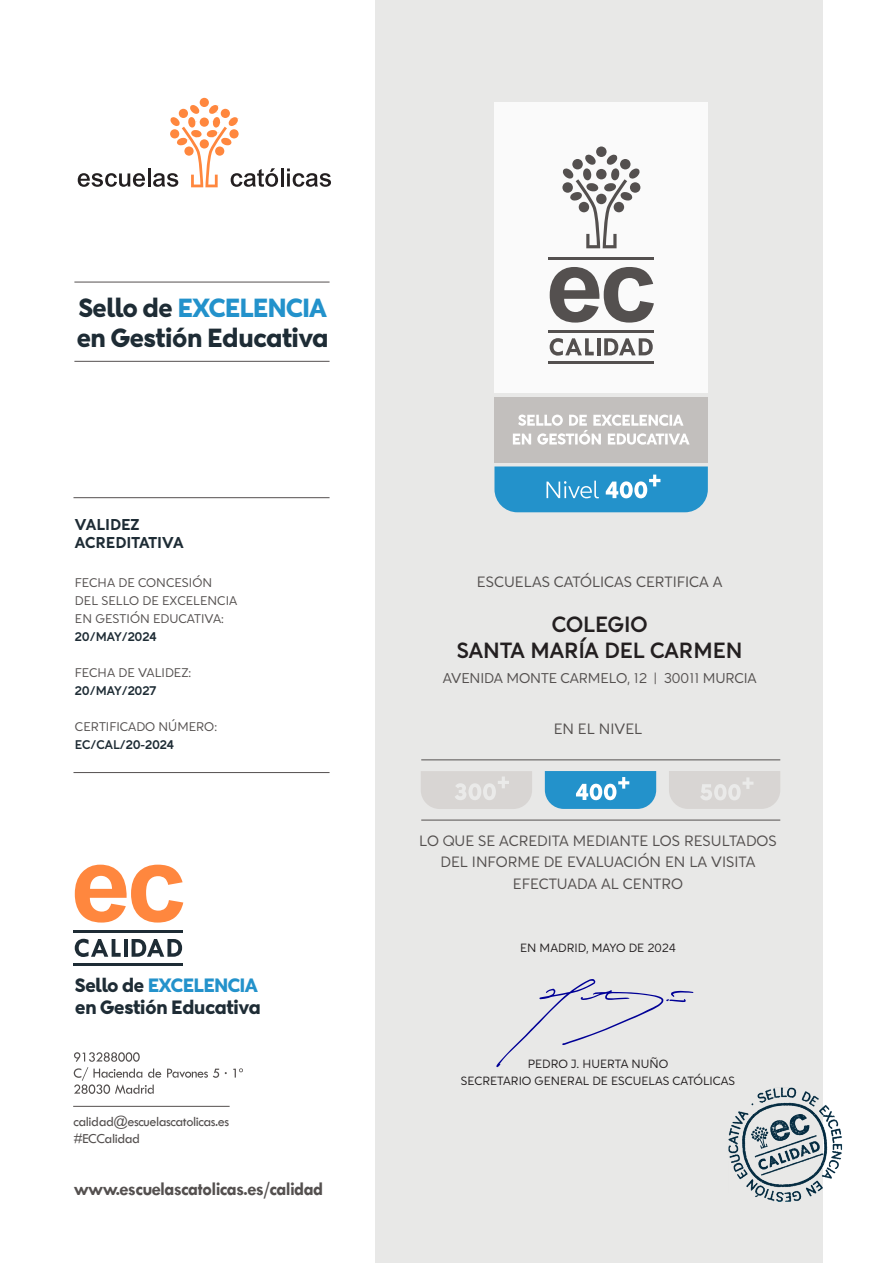
<style>
.page{position:relative;width:893px;height:1263px;background:#fff}
.page>*{position:absolute;margin:0;border:0;box-sizing:border-box;transform-origin:0 0}
.t1{font:900 25.05px/30.5px "Kentledge";letter-spacing:-.04em;color:#1e2c35}
.t2{font:800 21px/25.2px "Kentledge";color:#231f20;text-align:center}
.t3{font:700 19.2px "Tw Cen";letter-spacing:-.04em;color:#54504f}
.t4{font:900 18.45px/22.4px "Kentledge";letter-spacing:-.04em;color:#1e2c35}
.t5{font:800 15px/18px "Kentledge";color:#1e2c35}
.t6{font:14.25px/21.5px "Kentledge";color:#54504f;text-align:center}
.t7{font:14.25px/16.5px "Tw Cen";letter-spacing:-.03em;color:#54504f}
.t8{font:13.5px "Kentledge";letter-spacing:-.01em;color:#54504f}
.t9{font:12px/18px "Kentledge";color:#54504f}
.t10{font:800 12px "Kentledge";color:#1e2c35}
.t11{font:11.4px/17.1px "Kentledge";color:#231f20;text-align:center}
.s1{color:#2392cb}
</style>
<div class="page">
<div style="left:375px;top:0;width:448px;height:1263px;background:#e8e8e7"></div>
<hr style="left:73px;top:772px;width:257px;height:1px;background:#54504f">
<hr style="left:73px;top:497px;width:257px;height:1px;background:#54504f">
<hr style="left:74px;top:361px;width:256px;height:1px;background:#54504f">
<hr style="left:74px;top:282px;width:256px;height:1px;background:#54504f">
<svg style="left:78px;top:98px;width:200px;height:89px"></svg>
<hr style="left:281px;top:168px;width:3px;height:18px;background:#231f20">
<svg style="left:287px;top:168px;width:44px;height:19px"></svg>
<svg style="left:74px;top:1052px;width:169px;height:42px"></svg>
<svg style="left:75px;top:865px;width:108px;height:57px"></svg>
<svg style="left:75px;top:939px;width:46px;height:18px"></svg>
<hr style="left:124px;top:939px;width:4px;height:18px;background:#1e2c35">
<svg style="left:132px;top:939px;width:50px;height:18px"></svg>
<hr style="left:74px;top:963px;width:109px;height:2px;background:#1e2c35">
<hr style="left:74px;top:930px;width:109px;height:2px;background:#1e2c35">
<hr style="left:73px;top:1106px;width:157px;height:1px;background:#54504f">
<div style="left:494px;top:102px;width:214px;height:291px;background:#fafafa"></div>
<svg style="left:550px;top:267px;width:104px;height:56px"></svg>
<svg style="left:550px;top:338px;width:44px;height:18px"></svg>
<hr style="left:597px;top:338px;width:3px;height:17px;background:#54504f">
<svg style="left:604px;top:338px;width:49px;height:17px"></svg>
<hr style="left:549px;top:258px;width:105px;height:2px;background:#54504f">
<hr style="left:549px;top:361px;width:105px;height:2px;background:#54504f">
<hr style="left:549px;top:330px;width:105px;height:2px;background:#54504f">
<div style="left:495px;top:397px;width:213px;height:65px;background:#c2bfbd"></div>
<svg style="left:513px;top:414px;width:177px;height:31px"></svg>
<svg style="left:562px;top:146px;width:78px;height:102px"></svg>
<hr style="left:421px;top:820px;width:359px;height:1px;background:#54504f">
<hr style="left:421px;top:759px;width:359px;height:1px;background:#54504f">
<svg style="left:421px;top:771px;width:111px;height:38px"></svg>
<svg style="left:545px;top:771px;width:111px;height:38px"></svg>
<svg style="left:669px;top:771px;width:111px;height:38px"></svg>
<svg style="left:494px;top:466px;width:214px;height:46px"></svg>
<svg style="left:496px;top:979px;width:197px;height:88px"></svg>
<img style="left:728px;top:1087px;width:115px;height:115px">
<h1 class="t1" style="left:76px;top:292px;width:254px">Sello de <span class="s1">EXCELENCIA </span>en Gestión Educativa</h1>
<p class="t5" style="left:75px;top:516px;width:110px">VALIDEZ<br>ACREDITATIVA</p>
<p class="t9" style="left:75px;top:574px;width:164px">FECHA DE CONCESIÓN<br>DEL SELLO DE EXCELENCIA<br>EN GESTIÓN EDUCATIVA:</p>
<p class="t10" style="left:75px;top:629px;width:83px">20/MAY/2024</p>
<p class="t9" style="left:75px;top:664px;width:118px">FECHA DE VALIDEZ:</p>
<p class="t10" style="left:75px;top:683px;width:83px">20/MAY/2027</p>
<p class="t9" style="left:75px;top:718px;width:144px">CERTIFICADO NÚMERO:</p>
<p class="t10" style="left:75px;top:737px;width:101px">EC/CAL/20-2024</p>
<p class="t4" style="left:75px;top:973px;width:187px">Sello de <span class="s1">EXCELENCIA </span>en Gestión Educativa</p>
<p class="t7" style="left:73px;top:1113px;width:157px">calidad@escuelascatolicas.es #ECCalidad</p>
<h3 class="t3" style="left:74px;top:1177px;width:251px">www.escuelascatolicas.es/calidad</h3>
<p class="t6" style="left:477px;top:571px;width:247px">ESCUELAS CATÓLICAS CERTIFICA A</p>
<h2 class="t2" style="left:457px;top:614px;width:287px">COLEGIO<br>SANTA MARÍA DEL CARMEN</h2>
<p class="t8" style="left:443px;top:669px;width:315px">AVENIDA MONTE CARMELO, 12 | 30011 MURCIA</p>
<p class="t6" style="left:554px;top:719px;width:90px">EN EL NIVEL</p>
<p class="t6" style="left:419px;top:831px;width:359px">LO QUE SE ACREDITA MEDIANTE LOS RESULTADOS<br>DEL INFORME DE EVALUACIÓN EN LA VISITA<br>EFECTUADA AL CENTRO</p>
<p class="t11" style="left:520px;top:940px;width:157px">EN MADRID, MAYO DE 2024</p>
<p class="t11" style="left:461px;top:1056px;width:276px">PEDRO J. HUERTA NUÑO<br>SECRETARIO GENERAL DE ESCUELAS CATÓLICAS</p>
</div>
